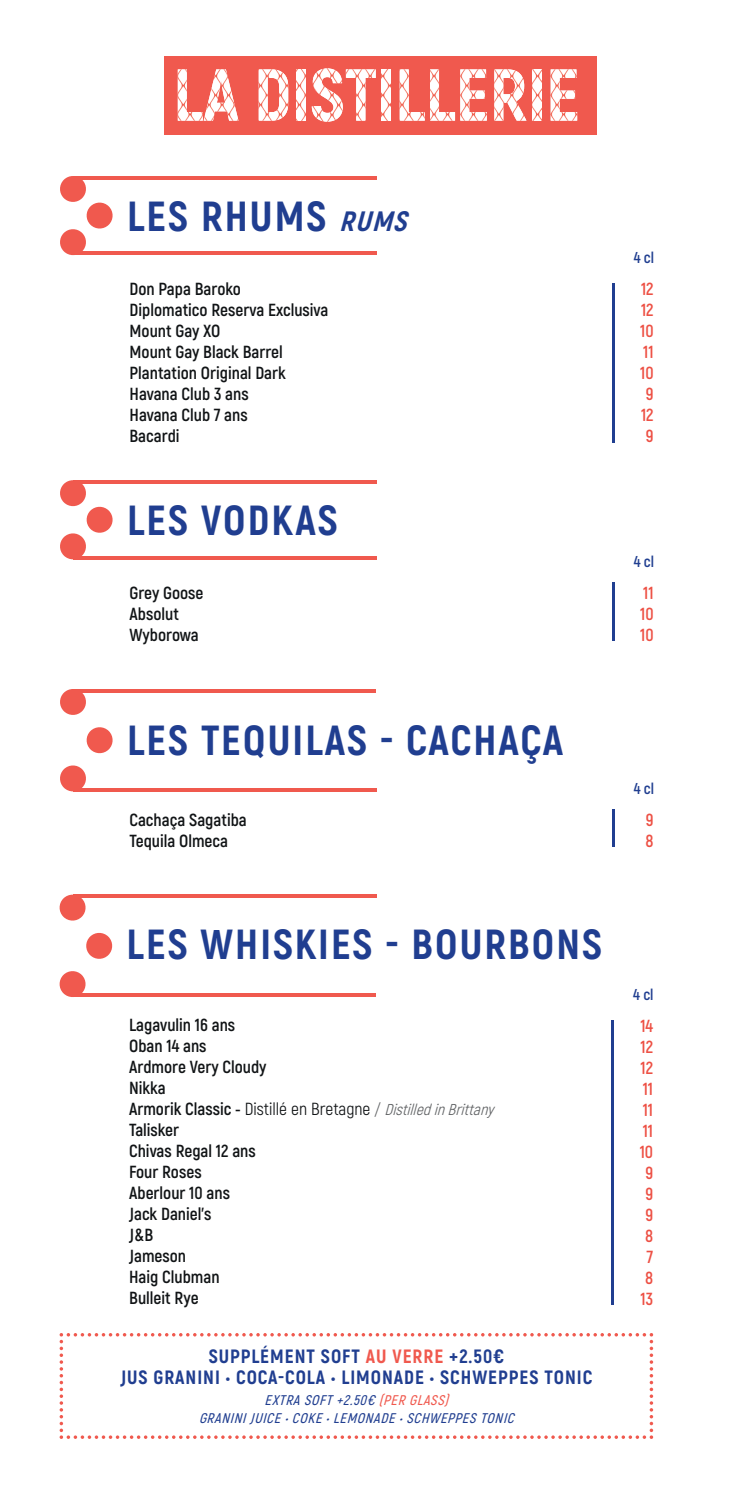
<style>
.page{position:relative;width:755px;height:1494px;background:#fff}
.page>*{position:absolute;margin:0;border:0;box-sizing:border-box;transform-origin:0 0}
.t1{font:800 42px "Akrobat";letter-spacing:.05em;color:#203e90}
.t2{font:800 19.25px/21px "Akrobat";letter-spacing:.05em;color:#203e90;text-align:center}
.t3{font:700 17.5px/21px "Akrobat";color:#111416}
.t4{font:700 17.5px/21px "Akrobat";color:#ed5044;text-align:center}
.t5{font:italic 15.75px "Akrobat";color:#616365}
.t6{font:700 15.75px "Akrobat";letter-spacing:-.005em;color:#203e90}
.t7{font:italic 600 14px/17.5px "Akrobat";color:#203e90;text-align:center}
.s1{font-style:italic;font-size:28px}
.s2{font-weight:700;font-style:normal;font-size:17.5px;color:#111416}
.s3{font-style:normal;font-size:17.5px;color:#111416}
.s4{font-style:normal}
.s5{color:#f0594e}
</style>
<div class="page">
<hr style="left:611px;top:283px;width:3px;height:159px;background:#203e90">
<svg style="left:60px;top:176px;width:54px;height:80px"></svg>
<hr style="left:73px;top:176px;width:303px;height:3px;background:#f0594e">
<hr style="left:73px;top:251px;width:303px;height:4px;background:#f0594e">
<div style="left:164px;top:56px;width:432px;height:78px;background:#f0594e"></div>
<svg style="left:238px;top:69px;width:304px;height:52px"></svg>
<img style="left:311px;top:68px;width:31px;height:54px">
<img style="left:550px;top:69px;width:26px;height:52px">
<img style="left:531px;top:69px;width:9px;height:52px">
<img style="left:494px;top:69px;width:32px;height:52px">
<img style="left:460px;top:69px;width:26px;height:52px">
<img style="left:429px;top:69px;width:25px;height:52px">
<img style="left:399px;top:69px;width:25px;height:52px">
<img style="left:381px;top:69px;width:9px;height:52px">
<img style="left:345px;top:69px;width:30px;height:52px">
<img style="left:296px;top:69px;width:9px;height:52px">
<img style="left:258px;top:69px;width:30px;height:52px">
<img style="left:178px;top:69px;width:60px;height:52px">
<hr style="left:611px;top:582px;width:3px;height:59px;background:#203e90">
<svg style="left:60px;top:480px;width:54px;height:80px"></svg>
<hr style="left:73px;top:480px;width:303px;height:3px;background:#f0594e">
<hr style="left:73px;top:556px;width:303px;height:3px;background:#f0594e">
<hr style="left:611px;top:809px;width:3px;height:38px;background:#203e90">
<svg style="left:86px;top:727px;width:27px;height:27px"></svg>
<svg style="left:60px;top:689px;width:27px;height:26px"></svg>
<svg style="left:60px;top:765px;width:27px;height:27px"></svg>
<hr style="left:73px;top:689px;width:303px;height:3px;background:#f0594e">
<svg style="left:73px;top:787px;width:303px;height:4px"></svg>
<hr style="left:611px;top:1019px;width:2px;height:285px;background:#203e90">
<svg style="left:86px;top:932px;width:27px;height:27px"></svg>
<svg style="left:59px;top:894px;width:27px;height:27px"></svg>
<svg style="left:59px;top:971px;width:27px;height:26px"></svg>
<hr style="left:73px;top:894px;width:303px;height:4px;background:#f0594e">
<hr style="left:73px;top:993px;width:303px;height:4px;background:#f0594e">
<svg style="left:60px;top:1333px;width:592px;height:105px"></svg>
<h1 class="t1" style="left:127px;top:189px;width:290px">LES RHUMS <span class="s1">RUMS</span></h1>
<p class="t6" style="left:633px;top:248px;width:22px">4 cl</p>
<p class="t3" style="left:129px;top:278px;width:200px">Don Papa Baroko<br>Diplomatico Reserva Exclusiva<br>Mount Gay XO<br>Mount Gay Black Barrel<br>Plantation Original Dark<br>Havana Club 3 ans<br>Havana Club 7 ans<br>Bacardi</p>
<p class="t4" style="left:639px;top:278px;width:15px">12<br>12<br>10<br>11<br>10<br>9<br>12<br>9</p>
<h1 class="t1" style="left:127px;top:493px;width:212px">LES VODKAS</h1>
<p class="t6" style="left:633px;top:552px;width:22px">4 cl</p>
<p class="t3" style="left:129px;top:582px;width:75px">Grey Goose<br>Absolut<br>Wyborowa</p>
<p class="t4" style="left:639px;top:582px;width:15px;text-align:justify">11<br>10<br>10</p>
<h1 class="t1" style="left:127px;top:713px;width:437px">LES TEQUILAS - CACHAÇA</h1>
<p class="t6" style="left:633px;top:778px;width:22px">4 cl</p>
<p class="t3" style="left:129px;top:809px;width:119px">Cachaça Sagatiba<br>Tequila Olmeca</p>
<p class="t4" style="left:645px;top:809px;width:10px;text-align:left">9<br>8</p>
<h1 class="t1" style="left:126px;top:917px;width:476px">LES WHISKIES - BOURBONS</h1>
<p class="t3" style="left:129px;top:1014px;width:139px">Lagavulin 16 ans<br>Oban 14 ans<br>Ardmore Very Cloudy<br>Nikka</p>
<p class="t5" style="left:129px;top:1100px;width:370px"><span class="s2">Armorik Classic -</span> <span class="s3">Distillé en Bretagne</span> <span class="s4">/</span> DistilledinBrittany</p>
<p class="t3" style="left:129px;top:1119px;width:128px">Talisker<br>Chivas Regal 12 ans<br>Four Roses<br>Aberlour 10 ans<br>Jack Daniel’s<br>J&amp;B<br>Jameson<br>Haig Clubman<br>Bulleit Rye</p>
<p class="t2" style="left:120px;top:1345px;width:473px">SUPPLÉMENT SOFT <span class="s5">AU VERRE</span> +2.50€<br>JUS GRANINI • COCA-COLA • LIMONADE • SCHWEPPES TONIC</p>
<p class="t7" style="left:199px;top:1391px;width:320px">EXTRA SOFT+2.50€ <span class="s5">(PER GLASS)<br></span>GRANINIJUICE•COKE•LEMONADE•SCHWEPPESTONIC</p>
<p class="t6" style="left:632px;top:984px;width:22px">4 cl</p>
<p class="t4" style="left:639px;top:1015px;width:15px">14<br>12<br>12<br>11<br>11<br>11<br>10<br>9<br>9<br>9<br>8<br>7<br>8<br>13</p>
</div>
